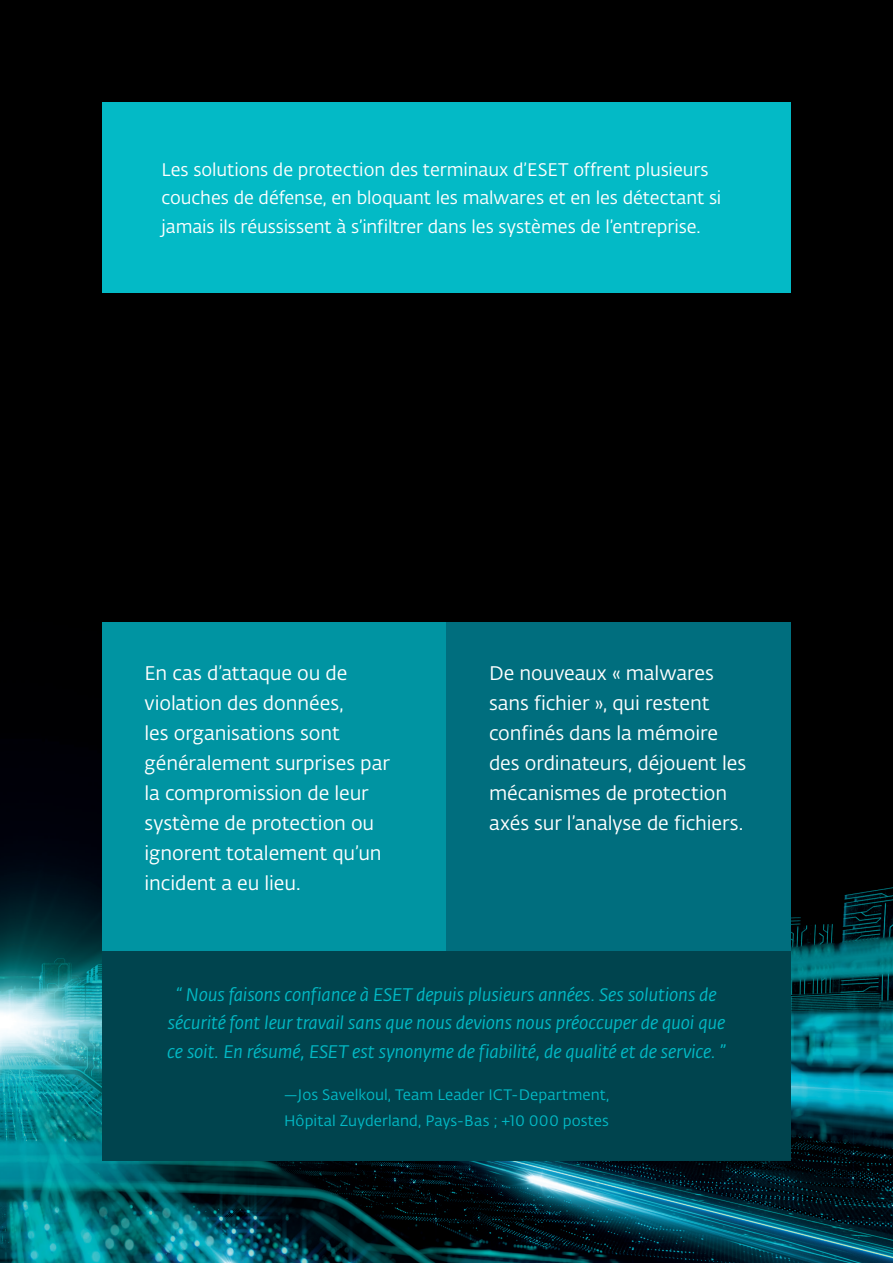
<style>
.page{position:relative;width:893px;height:1263px;background:#fff}
.page>*{position:absolute;margin:0;border:0;box-sizing:border-box;transform-origin:0 0}
.t1{font:19.5px/30px "Fedra Sans Alt Pro Book LF";letter-spacing:-.005em;color:#fff}
.t2{font:italic 18px/28.5px "Fedra Sans Alt Pro";letter-spacing:-.015em;color:#03bac6;text-align:center}
.t3{font:18px/28.5px "Fedra Sans Alt Pro Book LF";letter-spacing:-.005em;color:#fff}
.t4{font:15px/25.5px "Fedra Sans Alt Pro Book LF";letter-spacing:.005em;color:#03bac6}
</style>
<div class="page">
<img style="left:0;top:0;width:893px;height:1263px">
<div style="left:102px;top:102px;width:689px;height:190px;background:#03bac6"></div>
<div style="left:102px;top:622px;width:344px;height:330px;background:#0094a2"></div>
<div style="left:446px;top:622px;width:345px;height:330px;background:#006e7e"></div>
<div style="left:102px;top:952px;width:689px;height:209px;background:#00444e"></div>
<p class="t3" style="left:162px;top:154px;width:561px">Les solutions de protection des terminaux d’ESET offrent plusieurs couches de défense, en bloquant les malwares et en les détectant si jamais ils réussissent à s’infiltrer dans les systèmes de l’entreprise.</p>
<p class="t1" style="left:145px;top:657px;width:247px">En cas d’attaque ou de violation des données,<br>les organisations sont généralement surprises par la compromission de leur système de protection ou ignorent totalement qu’un incident a eu lieu.</p>
<p class="t1" style="left:489px;top:657px;width:259px">De nouveaux « malwares sans fichier », qui restent confinés dans la mémoire des ordinateurs, déjouent les mécanismes de protection axés sur l’analyse de fichiers.</p>
<p class="t2" style="left:167px;top:980px;width:560px">“ Nous faisons confiance à ESET depuis plusieurs années. Ses solutions de sécurité font leur travail sans que nous devions nous préoccuper de quoi que ce soit. En résumé, ESET est synonyme de fiabilité, de qualité et de service. ”</p>
<p class="t4" style="left:283px;top:1082px;width:328px">—Jos Savelkoul, Team Leader ICT-Department,<br>Hôpital Zuyderland, Pays-Bas ; +10 000 postes</p>
</div>
